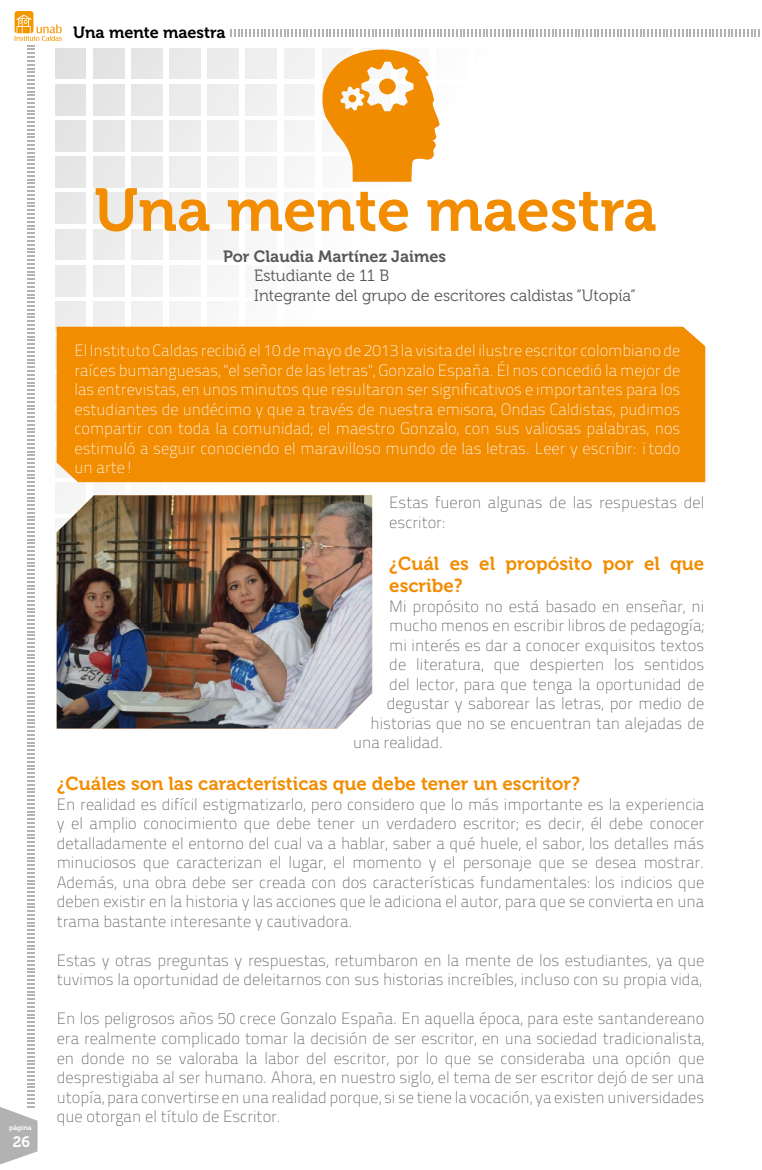
<style>
.page{position:relative;width:762px;height:1170px;background:#fff}
.page>*{position:absolute;margin:0;border:0;box-sizing:border-box;transform-origin:0 0}
.t1{font:60px "Museo 700";color:#f28c00}
.t2{font:18.75px/22.5px "Museo 700";color:#f28c00}
.t3{font:700 16.25px/19.5px "Titillium Text 14 L";color:#575756}
.t4{font:700 16.25px/19.5px "Titillium Text 14 L";color:#fff;text-align:justify}
.t5{font:16.25px/19.5px "Museo 300";color:#575756}
.t6{font:16.25px "Museo 700";color:#575756}
.t7{font:16.25px "Museo 700";color:#000}
.t8{font:15px "Museo 700";color:#fff}
.t9{font:6.88px "Museo 700";color:#fff}
</style>
<div class="page">
<svg style="left:0;top:11px;width:62px;height:1154px"></svg>
<div style="left:55px;top:772px;width:31px;height:31px;background:#fff"></div>
<div style="left:55px;top:736px;width:31px;height:30px;background:#fff"></div>
<svg style="left:55px;top:699px;width:31px;height:31px"></svg>
<svg style="left:93px;top:728px;width:31px;height:1px"></svg>
<svg style="left:131px;top:728px;width:31px;height:1px"></svg>
<div style="left:170px;top:699px;width:30px;height:31px;background:#8f7a66"></div>
<div style="left:208px;top:699px;width:30px;height:31px;background:#907b67"></div>
<svg style="left:246px;top:728px;width:31px;height:1px"></svg>
<svg style="left:284px;top:728px;width:31px;height:1px"></svg>
<svg style="left:322px;top:728px;width:16px;height:1px"></svg>
<svg style="left:55px;top:663px;width:2px;height:31px"></svg>
<svg style="left:55px;top:627px;width:2px;height:31px"></svg>
<svg style="left:55px;top:591px;width:2px;height:31px"></svg>
<svg style="left:55px;top:555px;width:2px;height:30px"></svg>
<svg style="left:55px;top:519px;width:2px;height:30px"></svg>
<div style="left:55px;top:482px;width:31px;height:31px;background:#f5f5f5"></div>
<div style="left:93px;top:482px;width:31px;height:31px;background:#f8f8f7"></div>
<div style="left:131px;top:482px;width:31px;height:31px;background:#fafafa"></div>
<svg style="left:55px;top:446px;width:2px;height:31px"></svg>
<div style="left:55px;top:410px;width:31px;height:31px;background:#f0ca95"></div>
<div style="left:55px;top:374px;width:31px;height:31px;background:#f0c995"></div>
<div style="left:55px;top:338px;width:31px;height:30px;background:#efc993"></div>
<div style="left:55px;top:301px;width:31px;height:31px;background:#ededed"></div>
<div style="left:93px;top:301px;width:31px;height:31px;background:#efefef"></div>
<div style="left:131px;top:301px;width:31px;height:31px;background:#f2f2f2"></div>
<div style="left:170px;top:301px;width:30px;height:31px;background:#f5f5f5"></div>
<div style="left:208px;top:301px;width:30px;height:31px;background:#f8f8f7"></div>
<div style="left:246px;top:301px;width:31px;height:31px;background:#fafafa"></div>
<div style="left:55px;top:265px;width:31px;height:31px;background:#ebebeb"></div>
<div style="left:93px;top:265px;width:31px;height:31px;background:#eeeeed"></div>
<div style="left:131px;top:265px;width:31px;height:31px;background:#f0f0f0"></div>
<div style="left:170px;top:265px;width:30px;height:31px;background:#f3f3f3"></div>
<div style="left:208px;top:265px;width:30px;height:31px;background:#f6f6f6"></div>
<div style="left:246px;top:265px;width:31px;height:31px;background:#f9f9f9"></div>
<div style="left:284px;top:265px;width:31px;height:31px;background:#fbfbfb"></div>
<div style="left:55px;top:229px;width:31px;height:31px;background:#e9e9e9"></div>
<div style="left:93px;top:229px;width:31px;height:31px;background:#ececec"></div>
<div style="left:131px;top:229px;width:31px;height:31px;background:#efefef"></div>
<div style="left:170px;top:229px;width:30px;height:31px;background:#f2f2f2"></div>
<div style="left:208px;top:229px;width:30px;height:31px;background:#f4f4f4"></div>
<div style="left:246px;top:229px;width:31px;height:31px;background:#f7f7f7"></div>
<div style="left:284px;top:229px;width:31px;height:31px;background:#fafafa"></div>
<div style="left:55px;top:193px;width:31px;height:31px;background:#e8e8e7"></div>
<div style="left:93px;top:193px;width:31px;height:31px;background:#ebebea"></div>
<div style="left:131px;top:193px;width:31px;height:31px;background:#ededed"></div>
<div style="left:170px;top:193px;width:30px;height:31px;background:#f0f0f0"></div>
<div style="left:208px;top:193px;width:30px;height:31px;background:#f3f3f3"></div>
<div style="left:246px;top:193px;width:31px;height:31px;background:#f5f5f5"></div>
<div style="left:284px;top:193px;width:31px;height:31px;background:#f8f8f8"></div>
<div style="left:322px;top:193px;width:31px;height:31px;background:#fafafa"></div>
<div style="left:55px;top:157px;width:31px;height:30px;background:#e6e6e6"></div>
<div style="left:93px;top:157px;width:31px;height:30px;background:#e9e9e9"></div>
<div style="left:131px;top:157px;width:31px;height:30px;background:#ececec"></div>
<div style="left:170px;top:157px;width:30px;height:30px;background:#eee"></div>
<div style="left:208px;top:157px;width:30px;height:30px;background:#f1f1f1"></div>
<div style="left:246px;top:157px;width:31px;height:30px;background:#f3f3f3"></div>
<div style="left:284px;top:157px;width:31px;height:30px;background:#f6f6f6"></div>
<div style="left:322px;top:157px;width:31px;height:30px;background:#f9f9f9"></div>
<div style="left:55px;top:120px;width:31px;height:31px;background:#e5e5e5"></div>
<div style="left:93px;top:120px;width:31px;height:31px;background:#e7e7e7"></div>
<div style="left:131px;top:120px;width:31px;height:31px;background:#eaeaea"></div>
<div style="left:170px;top:120px;width:30px;height:31px;background:#ededed"></div>
<div style="left:208px;top:120px;width:30px;height:31px;background:#efefef"></div>
<div style="left:246px;top:120px;width:31px;height:31px;background:#f2f2f2"></div>
<div style="left:284px;top:120px;width:31px;height:31px;background:#f5f5f5"></div>
<div style="left:55px;top:84px;width:31px;height:31px;background:#e3e3e3"></div>
<div style="left:93px;top:84px;width:31px;height:31px;background:#e5e5e5"></div>
<div style="left:131px;top:84px;width:31px;height:31px;background:#e8e8e8"></div>
<div style="left:170px;top:84px;width:30px;height:31px;background:#ebebeb"></div>
<div style="left:208px;top:84px;width:30px;height:31px;background:#eeeeed"></div>
<div style="left:246px;top:84px;width:31px;height:31px;background:#f0f0f0"></div>
<div style="left:284px;top:84px;width:31px;height:31px;background:#f3f3f3"></div>
<div style="left:55px;top:48px;width:31px;height:31px;background:#e1e1e1"></div>
<div style="left:93px;top:48px;width:31px;height:31px;background:#e4e4e4"></div>
<div style="left:131px;top:48px;width:31px;height:31px;background:#e6e6e6"></div>
<div style="left:170px;top:48px;width:30px;height:31px;background:#e9e9e9"></div>
<div style="left:208px;top:48px;width:30px;height:31px;background:#ececec"></div>
<div style="left:246px;top:48px;width:31px;height:31px;background:#efefef"></div>
<div style="left:284px;top:48px;width:31px;height:31px;background:#f2f2f2"></div>
<div style="left:322px;top:48px;width:31px;height:31px;background:#f3f3f3"></div>
<div style="left:360px;top:48px;width:31px;height:31px;background:#f6f6f6"></div>
<div style="left:398px;top:48px;width:31px;height:31px;background:#f9f9f9"></div>
<div style="left:57px;top:327px;width:648px;height:155px;background:#f28c00"></div>
<img style="left:57px;top:495px;width:315px;height:233px">
<svg style="left:322px;top:49px;width:117px;height:133px"></svg>
<svg style="left:230px;top:29px;width:530px;height:8px"></svg>
<p class="t7" style="left:73px;top:24px;width:154px">Una mente maestra</p>
<p class="t9" style="left:9px;top:1123px;width:24px">página</p>
<p class="t8" style="left:13px;top:1133px;width:19px">26</p>
<h1 class="t1" style="left:94px;top:177px;width:564px">Una mente maestra</h1>
<p class="t6" style="left:223px;top:247px;width:224px">Por Claudia Martínez Jaimes</p>
<p class="t5" style="left:254px;top:266px;width:383px">Estudiante de 11 B<br>Integrante del grupo de escritores caldistas “Utopía”</p>
<p class="t4" style="left:74px;top:341px;width:607px">El Instituto Caldas recibió el 10 de mayo de 2013 la visita del ilustre escritor colombiano de raíces bumanguesas, “el señor de las letras”, Gonzalo España. Él nos concedió la mejor de las entrevistas, en unos minutos que resultaron ser significativos e importantes para los estudiantes de undécimo y que a través de nuestra emisora, Ondas Caldistas, pudimos compartir con toda la comunidad; el maestro Gonzalo, con sus valiosas palabras, nos estimuló a seguir conociendo el maravilloso mundo de las letras. Leer y escribir: ¡todo un arte!</p>
<p class="t3" style="left:389px;top:492px;width:316px">Estas fueron algunas de las respuestas del escritor:</p>
<p class="t2" style="left:389px;top:552px;width:317px">¿Cuál es el propósito por el que escribe?</p>
<p class="t3" style="left:389px;top:596px;width:317px">Mi propósito no está basado en enseñar, ni</p>
<p class="t3" style="left:389px;top:615px;width:316px">mucho menos en escribir libros de pedagogía;</p>
<p class="t3" style="left:389px;top:635px;width:316px">mi interés es dar a conocer exquisitos textos</p>
<p class="t3" style="left:389px;top:654px;width:317px">de literatura, que despierten los sentidos</p>
<p class="t3" style="left:389px;top:674px;width:316px">del lector, para que tenga la oportunidad de</p>
<p class="t3" style="left:387px;top:693px;width:319px">degustar y saborear las letras, por medio de</p>
<p class="t3" style="left:370px;top:713px;width:335px">historias que no se encuentran tan alejadas de</p>
<p class="t3" style="left:353px;top:732px;width:92px">una realidad.</p>
<p class="t2" style="left:57px;top:772px;width:525px">¿Cuáles son las características que debe tener un escritor?</p>
<p class="t3" style="left:57px;top:794px;width:649px;text-align:justify">En realidad es difícil estigmatizarlo, pero considero que lo más importante es la experiencia y el amplio conocimiento que debe tener un verdadero escritor; es decir, él debe conocer detalladamente el entorno del cual va a hablar, saber a qué huele, el sabor, los detalles más minuciosos que caracterizan el lugar, el momento y el personaje que se desea mostrar.<br>Además, una obra debe ser creada con dos características fundamentales: los indicios que deben existir en la historia y las acciones que le adiciona el autor, para que se convierta en una trama bastante interesante y cautivadora.</p>
<p class="t3" style="left:57px;top:950px;width:649px">Estas y otras preguntas y respuestas, retumbaron en la mente de los estudiantes, ya que tuvimos la oportunidad de deleitarnos con sus historias increíbles, incluso con su propia vida,</p>
<p class="t3" style="left:57px;top:1008px;width:649px;text-align:justify">En los peligrosos años 50 crece Gonzalo España. En aquella época, para este santandereano era realmente complicado tomar la decisión de ser escritor, en una sociedad tradicionalista, en donde no se valoraba la labor del escritor, por lo que se consideraba una opción que desprestigiaba al ser humano. Ahora, en nuestro siglo, el tema de ser escritor dejó de ser una utopía, para convertirse en una realidad porque, si se tiene la vocación, ya existen universidades que otorgan el título de Escritor.</p>
</div>
